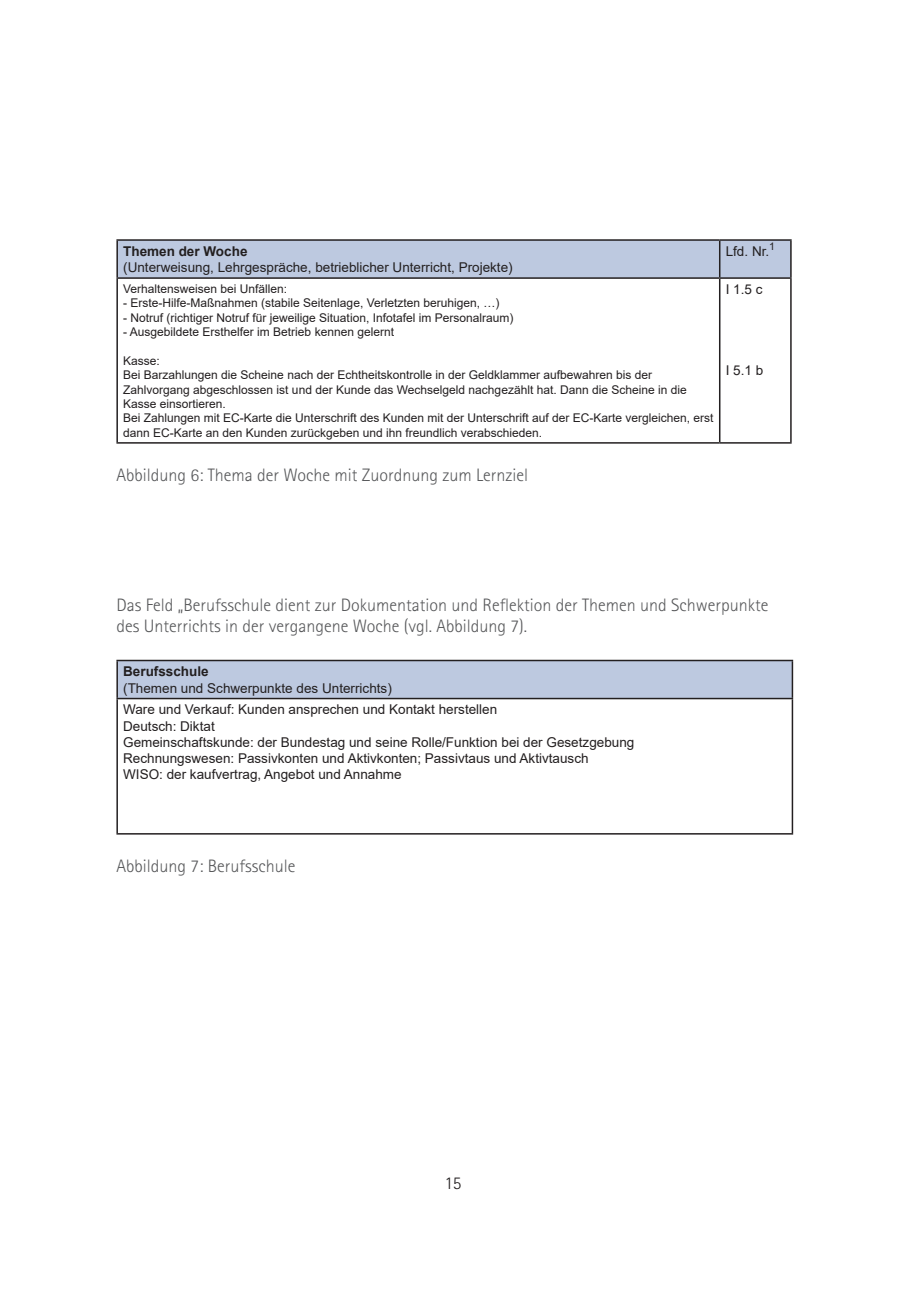
<style>
.page{position:relative;width:906px;height:1289px;background:#fff}
.page>*{position:absolute;margin:0;border:0;box-sizing:border-box;transform-origin:0 0}
.t1{font:300 18px/21.6px "Rotis Sans Serif Std";color:#57585a}
.t2{font:300 18px "Rotis Sans Serif Std";color:#231f20}
.t3{font:13.5px/16.2px "Arial";color:#231f20}
.t4{font:700 13.5px "Arial";color:#231f20}
.t5{font:12px/14.4px "Arial";color:#231f20}
</style>
<div class="page">
<div style="left:118px;top:241px;width:672px;height:36px;background:#bdc9e0"></div>
<hr style="left:719px;top:241px;width:1px;height:36px;background:#231f20">
<hr style="left:116px;top:279px;width:2px;height:163px;background:#231f20">
<hr style="left:719px;top:279px;width:1px;height:163px;background:#231f20">
<hr style="left:790px;top:279px;width:1px;height:163px;background:#231f20">
<hr style="left:116px;top:442px;width:603px;height:1px;background:#231f20">
<hr style="left:719px;top:442px;width:72px;height:1px;background:#231f20">
<hr style="left:116px;top:239px;width:603px;height:2px;background:#231f20">
<hr style="left:116px;top:241px;width:2px;height:36px;background:#231f20">
<hr style="left:719px;top:239px;width:72px;height:2px;background:#231f20">
<hr style="left:790px;top:241px;width:1px;height:36px;background:#231f20">
<hr style="left:116px;top:277px;width:603px;height:2px;background:#231f20">
<hr style="left:719px;top:277px;width:72px;height:2px;background:#231f20">
<div style="left:117px;top:660px;width:675px;height:38px;background:#bdc9e0"></div>
<hr style="left:116px;top:659px;width:677px;height:2px;background:#231f20">
<hr style="left:116px;top:661px;width:2px;height:36px;background:#231f20">
<hr style="left:791px;top:661px;width:2px;height:36px;background:#231f20">
<hr style="left:116px;top:697px;width:677px;height:2px;background:#231f20">
<hr style="left:116px;top:699px;width:2px;height:134px;background:#231f20">
<hr style="left:791px;top:699px;width:2px;height:134px;background:#231f20">
<hr style="left:116px;top:833px;width:677px;height:1px;background:#231f20">
<p class="t4" style="left:123px;top:241px;width:126px">Themen der Woche</p>
<p class="t3" style="left:123px;top:259px;width:391px">(Unterweisung, Lehrgespräche, betrieblicher Unterricht, Projekte)</p>
<p class="t5" style="left:123px;top:281px;width:166px">Verhaltensweisen bei Unfällen:</p>
<p class="t5" style="left:123px;top:296px;width:378px">- Erste-Hilfe-Maßnahmen (stabile Seitenlage, Verletzten beruhigen, …)</p>
<p class="t5" style="left:123px;top:310px;width:392px">- Notruf (richtiger Notruf für jeweilige Situation, Infotafel im Personalraum)</p>
<p class="t5" style="left:123px;top:324px;width:272px">- Ausgebildete Ersthelfer im Betrieb kennen gelernt</p>
<p class="t5" style="left:123px;top:353px;width:592px">Kasse:<br>Bei Barzahlungen die Scheine nach der Echtheitskontrolle in der Geldklammer aufbewahren bis der Zahlvorgang abgeschlossen ist und der Kunde das Wechselgeld nachgezählt hat. Dann die Scheine in die Kasse einsortieren.<br>Bei Zahlungen mit EC-Karte die Unterschrift des Kunden mit der Unterschrift auf der EC-Karte vergleichen, erst dann EC-Karte an den Kunden zurückgeben und ihn freundlich verabschieden.</p>
<h1 class="t1" style="left:116px;top:464px;width:413px">Abbildung 6: Thema der Woche mit Zuordnung zum Lernziel</h1>
<p class="t3" style="left:725px;top:243px;width:51px">Lfd. Nr.<sup>1</sup></p>
<p class="t3" style="left:725px;top:281px;width:38px">I 1.5 c</p>
<p class="t3" style="left:725px;top:362px;width:39px">I 5.1 b</p>
<h1 class="t1" style="left:116px;top:593px;width:653px">Das Feld „Berufsschule dient zur Dokumentation und Reflektion der Themen und Schwerpunkte des Unterrichts in der vergangene Woche (vgl. Abbildung 7).</h1>
<p class="t4" style="left:123px;top:662px;width:87px">Berufsschule</p>
<p class="t3" style="left:123px;top:676px;width:375px;line-height:21.9px">(Themen und Schwerpunkte des Unterrichts)<br>Ware und Verkauf: Kunden ansprechen und Kontakt herstellen</p>
<p class="t3" style="left:123px;top:717px;width:513px">Deutsch: Diktat<br>Gemeinschaftskunde: der Bundestag und seine Rolle/Funktion bei der Gesetzgebung Rechnungswesen: Passivkonten und Aktivkonten; Passivtaus und Aktivtausch<br>WISO: der kaufvertrag, Angebot und Annahme</p>
<h1 class="t1" style="left:116px;top:855px;width:180px">Abbildung 7: Berufsschule</h1>
<h1 class="t2" style="left:444px;top:1172px;width:19px">15</h1>
</div>
